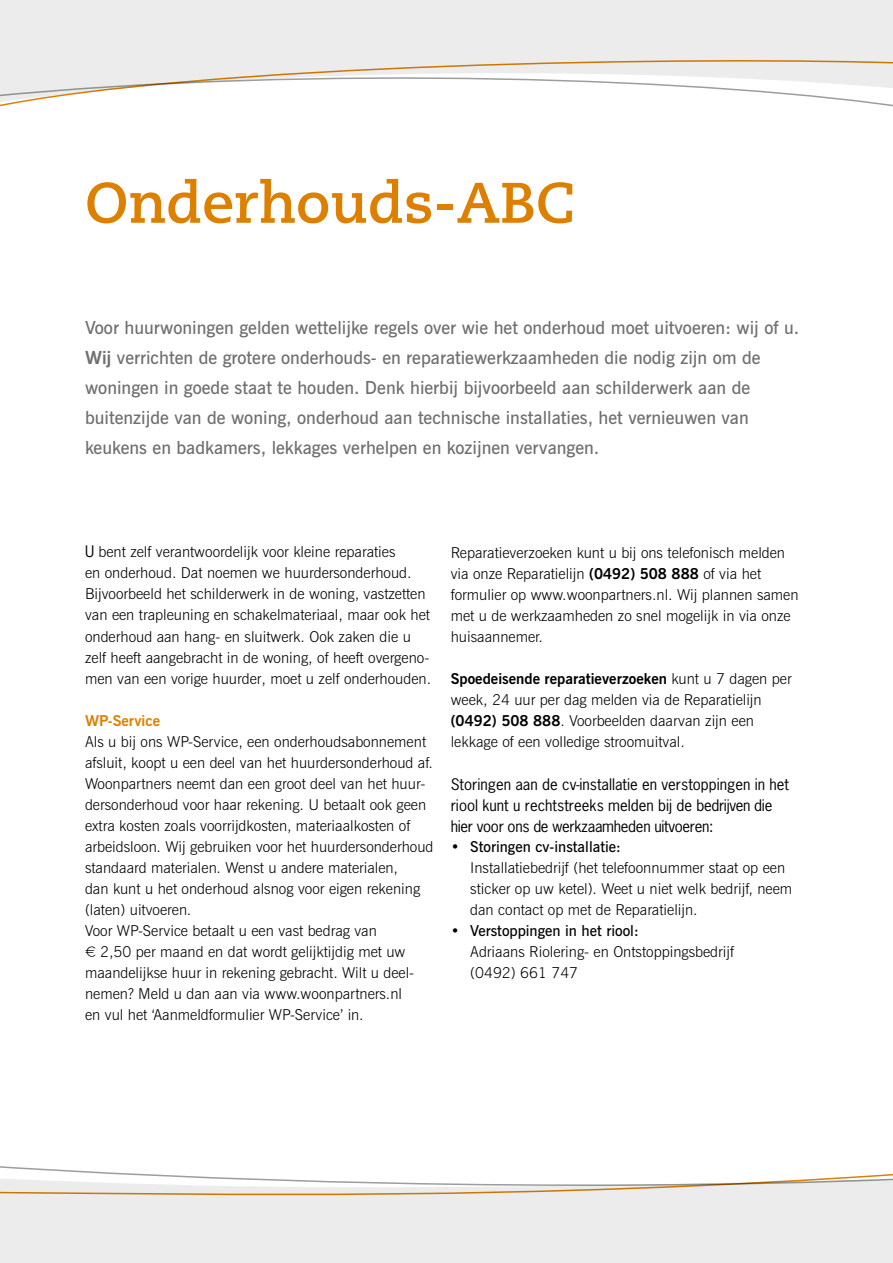
<style>
.page{position:relative;width:893px;height:1263px;background:#fff}
.page>*{position:absolute;margin:0;border:0;box-sizing:border-box;transform-origin:0 0}
.t1{font:700 57px "Caecilia";color:#dd8000}
.t2{font:600 18px/30px "News Gothic BT";color:#6f6f6e}
.t3{font:300 15px/21px "News Gothic BT";color:#000}
.t4{font:15px/21px "News Gothic";color:#000}
.t5{font:700 15px "News Gothic BT";color:#dd8000}
.s1{font-weight:700}
.s2{font-family:"News Gothic";font-weight:400}
.s3{font-family:"Euro Collection";font-weight:400}
.s4{font-weight:600}
</style>
<div class="page">
<div style="left:0;top:0;width:893px;height:55px;background:#ececed"></div>
<div style="left:0;top:1201px;width:893px;height:62px;background:#ececed"></div>
<svg style="left:0;top:55px;width:893px;height:52px"></svg>
<svg style="left:0;top:1166px;width:893px;height:35px"></svg>
<h1 class="t1" style="left:85px;top:169px;width:491px">Onderhouds-ABC</h1>
<p class="t2" style="left:85px;top:313px;width:716px">Voor huurwoningen gelden wettelijke regels over wie het onderhoud moet uitvoeren: wij of u.<br><span class="s1">Wij</span> verrichten de grotere onderhouds- en reparatiewerkzaamheden die nodig zijn om de woningen in goede staat te houden. Denk hierbij bijvoorbeeld aan schilderwerk aan de buitenzijde van de woning, onderhoud aan technische installaties, het vernieuwen van keukens en badkamers, lekkages verhelpen en kozijnen vervangen.</p>
<p class="t3" style="left:85px;top:541px;width:348px"><span class="s2">U</span> bent zelf verantwoordelijk voor kleine reparaties<br>en onderhoud. Dat noemen we huurdersonderhoud.<br>Bijvoorbeeld het schilderwerk in de woning, vastzetten van een trapleuning en schakelmateriaal, maar ook het onderhoud aan hang- en sluitwerk. Ook zaken die u zelf heeft aangebracht in de woning, of heeft overgeno&shy;men van een vorige huurder, moet u zelf onderhouden.</p>
<p class="t5" style="left:85px;top:712px;width:77px">WP-Service</p>
<p class="t3" style="left:85px;top:731px;width:350px">Als u bij ons WP-Service, een onderhoudsabonnement afsluit, koopt u een deel van het huurdersonderhoud af.<br>Woonpartners neemt dan een groot deel van het huur&shy;dersonderhoud voor haar rekening. U betaalt ook geen extra kosten zoals voorrijdkosten, materiaalkosten of arbeidsloon. Wij gebruiken voor het huurdersonderhoud standaard materialen. Wenst u andere materialen,<br>dan kunt u het onderhoud alsnog voor eigen rekening (laten) uitvoeren.<br>Voor WP-Service betaalt u een vast bedrag van<br><span class="s3">E</span> 2,50 per maand en dat wordt gelijktijdig met uw maandelijkse huur in rekening gebracht. Wilt u deel&shy;nemen? Meld u dan aan via www.woonpartners.nl<br>en vul het ‘Aanmeldformulier WP-Service’ in.</p>
<p class="t3" style="left:451px;top:542px;width:349px">Reparatieverzoeken kunt u bij ons telefonisch melden via onze Reparatielijn <span class="s1">(0492) 508 888</span> of via het formulier op www.woonpartners.nl. Wij plannen samen met u de werkzaamheden zo snel mogelijk in via onze huisaannemer.</p>
<p class="t3" style="left:451px;top:668px;width:342px"><span class="s1">Spoedeisende reparatieverzoeken</span> kunt u 7 dagen per week, 24 uur per dag melden via de Reparatielijn <span class="s1">(0492) 508 888</span>. Voorbeelden daarvan zijn een lekkage of een volledige stroomuitval.</p>
<p class="t4" style="left:451px;top:773px;width:340px">Storingen aan de cv-installatie en verstoppingen in het riool kunt u rechtstreeks melden bij de bedrijven die hier voor ons de werkzaamheden uitvoeren:</p>
<p class="t3" style="left:470px;top:836px;width:324px;text-indent:-20px">• <span class="s4">Storingen cv-installatie:<br></span>Installatiebedrijf (het telefoonnummer staat op een sticker op uw ketel). Weet u niet welk bedrijf, neem dan contact op met de Reparatielijn.</p>
<p class="t3" style="left:470px;top:920px;width:265px;text-indent:-20px">• <span class="s4">Verstoppingen in het riool:<br></span>Adriaans Riolering- en Ontstoppingsbedrijf (0492) 661 747</p>
</div>
